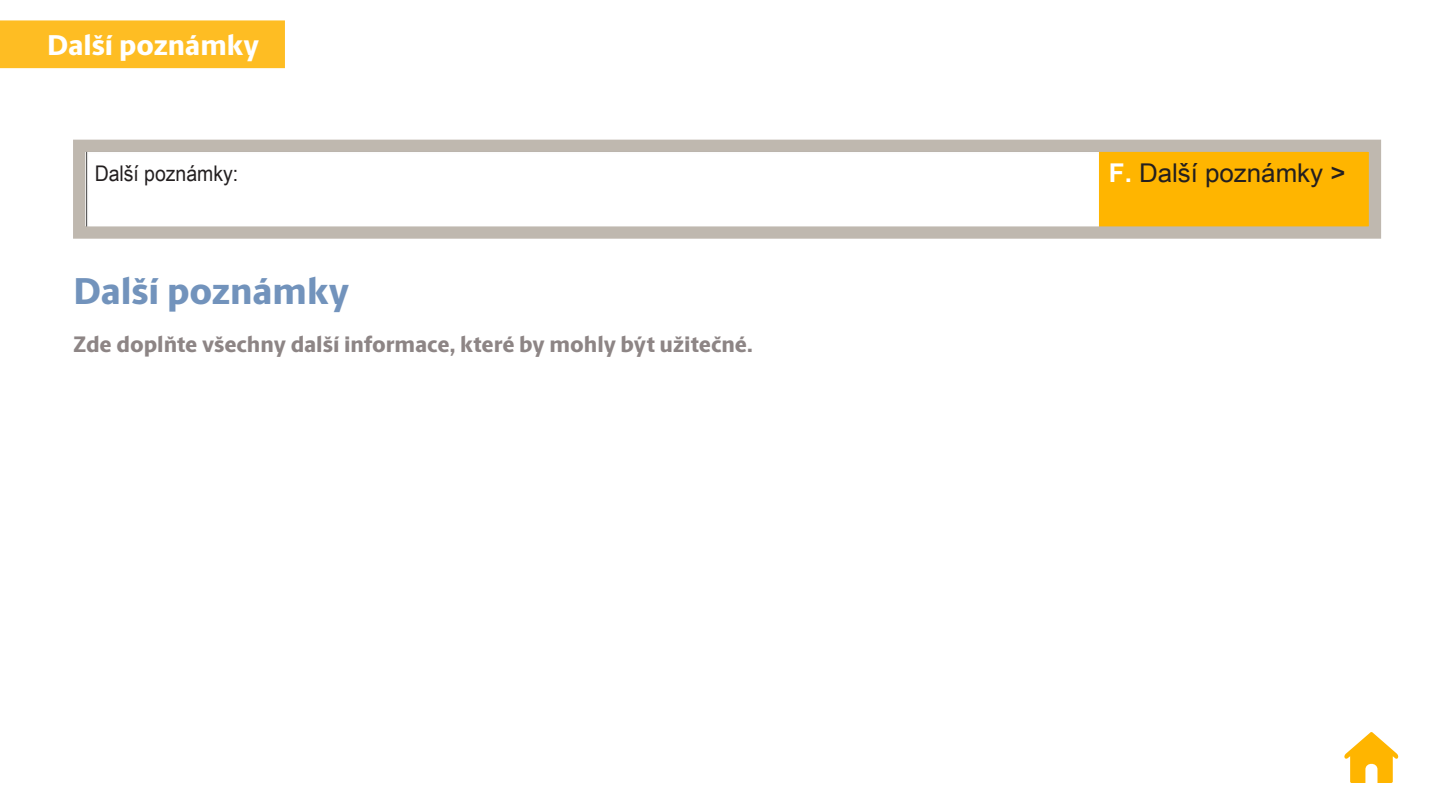
<style>
.page{position:relative;width:1440px;height:810px;background:#fff}
.page>*{position:absolute;margin:0;border:0;box-sizing:border-box;transform-origin:0 0}
.Large_Header{font:800 37.5px "UPS Berlingske Sans";letter-spacing:-.005em;color:#7293bc}
.t1{font:800 28.8px "UPS Berlingske Sans";color:#fff}
.Nav_Volume_Header{font:25.8px "Arial Unicode MS";color:#231f20}
.Large_Header-2{font:800 22.5px "UPS Berlingske Sans";color:#8d8585}
.Nav_Volume_Header-2{font:21.6px "Arial Unicode MS";color:#231f20;scale:.9 1}
.s1{font-weight:700;color:#fff}
</style>
<div class="page">
<div style="left:0;top:20px;width:285px;height:48px;background:#febd23"></div>
<svg style="left:1344px;top:732px;width:55px;height:51px"></svg>
<img style="left:86px;top:153px;width:1282px;height:73px">
<div style="left:73px;top:140px;width:1308px;height:99px;border:12px solid #bfb8af"></div>
<div style="left:1102px;top:163px;width:251px;height:60px;background:#ffb500"></div>
<div style="left:89px;top:161px;width:668px;height:24px;background:#fff"></div>
<p class="t1" style="left:47px;top:24px;width:213px">Další poznámky</p>
<p class="Nav_Volume_Header-2" style="left:95px;top:157px;width:161px">Další poznámky:</p>
<p class="Nav_Volume_Header" style="left:1109px;top:154px;width:238px"><span class="s1">F.</span> Další poznámky &gt;</p>
<p class="Large_Header" style="left:74px;top:263px;width:277px">Další poznámky</p>
<p class="Large_Header-2" style="left:73px;top:328px;width:681px">Zde doplňte všechny další informace, které by mohly být užitečné.</p>
</div>
